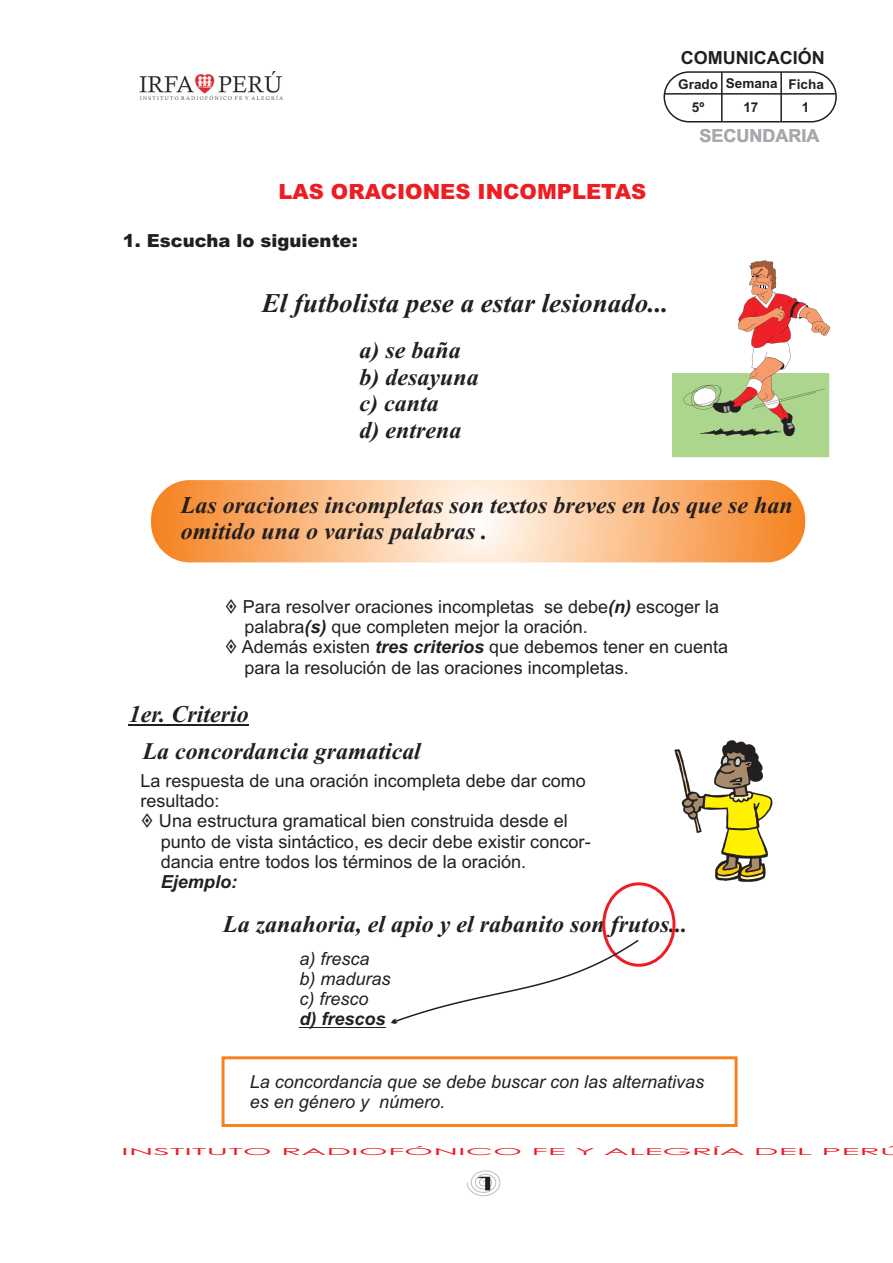
<style>
.page{position:relative;width:893px;height:1263px;background:#fff}
.page>*{position:absolute;margin:0;border:0;box-sizing:border-box;transform-origin:0 0}
.t1{font:italic 700 27px "Times New Roman";color:#231f20}
.t2{font:italic 700 24px/26.5px "Times New Roman";color:#231f20}
.t3{font:italic 700 23.85px "Times New Roman";color:#231f20}
.t4{font:900 21px "Arial";color:#ee1d23}
.t5{font:19.05px "Century Gothic";color:#231f20;scale:3.77 1}
.t6{font:18px/20.1px "Arial";color:#231f20}
.t7{font:italic 18px/20.1px "Arial";color:#231f20}
.t8{font:900 18px "Arial";color:#231f20}
.t9{font:italic 700 18px "Arial";color:#231f20}
.t10{font:700 18px "Arial";color:#231f20}
.t11{font:700 18px "Arial";color:#a8a9ad}
.t12{font:17.85px/20px "Arial";color:#231f20}
.t13{font:700 13.5px/23.4px "Arial";color:#231f20}
.t14{font:9.6px "Century Gothic";color:#ee1d23;scale:3.48 1}
.s1{font-weight:700;font-style:italic}
</style>
<div class="page">
<hr style="left:664px;top:93px;width:172px;height:2px;background:#231f20">
<div style="left:663px;top:71px;width:174px;height:51px;border:2px solid #231f20;border-radius:25px"></div>
<hr style="left:721px;top:72px;width:2px;height:50px;background:#231f20">
<hr style="left:780px;top:72px;width:2px;height:50px;background:#231f20">
<svg style="left:467px;top:1170px;width:33px;height:26px"></svg>
<svg style="left:151px;top:480px;width:654px;height:82px;background:#fabd89"></svg>
<hr style="left:300px;top:1027px;width:86px;height:1px;background:#231f20">
<div style="left:222px;top:1056px;width:516px;height:71px;border:3px solid #f58220"></div>
<hr style="left:129px;top:724px;width:120px;height:1px;background:#231f20">
<div style="left:602px;top:882px;width:73px;height:85px;border:3px solid #ee1d23;border-radius:50%"></div>
<svg style="left:391px;top:940px;width:248px;height:84px"></svg>
<svg style="left:672px;top:261px;width:158px;height:196px"></svg>
<svg style="left:675px;top:740px;width:97px;height:142px"></svg>
<img style="left:139px;top:71px;width:144px;height:29px">
<p class="t10" style="left:681px;top:50px;width:145px">COMUNICACIÓN</p>
<p class="t13" style="left:692px;top:74px;width:133px;text-indent:-14px">Grado Semana Ficha<br>5º</p>
<p class="t13" style="left:743px;top:97px;width:17px">17</p>
<p class="t13" style="left:802px;top:97px;width:9px">1</p>
<p class="t4" style="left:278px;top:184px;width:370px">LAS ORACIONES INCOMPLETAS</p>
<p class="t8" style="left:123px;top:234px;width:236px">1. Escucha lo siguiente:</p>
<h1 class="t1" style="left:262px;top:294px;width:408px">El futbolista pese a estar lesionado...</h1>
<h2 class="t2" style="left:360px;top:339px;width:121px">a) se baña b) desayuna c) canta<br>d) entrena</h2>
<p class="t11" style="left:699px;top:129px;width:122px">SECUNDARIA</p>
<h2 class="t2" style="left:181px;top:494px;width:614px">Las oraciones incompletas son textos breves en los que se han omitido una o varias palabras .</h2>
<p class="t6" style="left:242px;top:598px;width:488px">Para resolver oraciones incompletas se debe<span class="s1">(n)</span> escoger la palabra<span class="s1">(s)</span> que completen mejor la oración.<br>Además existen <span class="s1">tres criterios</span> que debemos tener en cuenta para la resolución de las oraciones incompletas.</p>
<h2 class="t2" style="left:129px;top:703px;width:122px">1er. Criterio</h2>
<h3 class="t3" style="left:143px;top:743px;width:280px">La concordancia gramatical</h3>
<p class="t12" style="left:141px;top:773px;width:447px">La respuesta de una oración incompleta debe dar como resultado:</p>
<p class="t6" style="left:159px;top:813px;width:433px">Una estructura gramatical bien construida desde el punto de vista sintáctico, es decir debe existir concor&shy;dancia entre todos los términos de la oración.</p>
<p class="t9" style="left:161px;top:875px;width:78px">Ejemplo:</p>
<h2 class="t2" style="left:223px;top:913px;width:466px">La zanahoria, el apio y el rabanito son frutos...</h2>
<p class="t7" style="left:300px;top:950px;width:93px">a) fresca<br>b) maduras c) fresco</p>
<p class="t9" style="left:300px;top:1012px;width:88px">d) frescos</p>
<p class="t7" style="left:250px;top:1073px;width:456px">La concordancia que se debe buscar con las alternativas es en género y número.</p>
<p class="t14" style="left:121px;top:1148px;width:226px">INSTITUTO RADIOFÓNICO FE Y ALEGRÍA DEL PERÚ</p>
<p class="t5" style="left:467px;top:1176px;width:12px">1</p>
</div>
